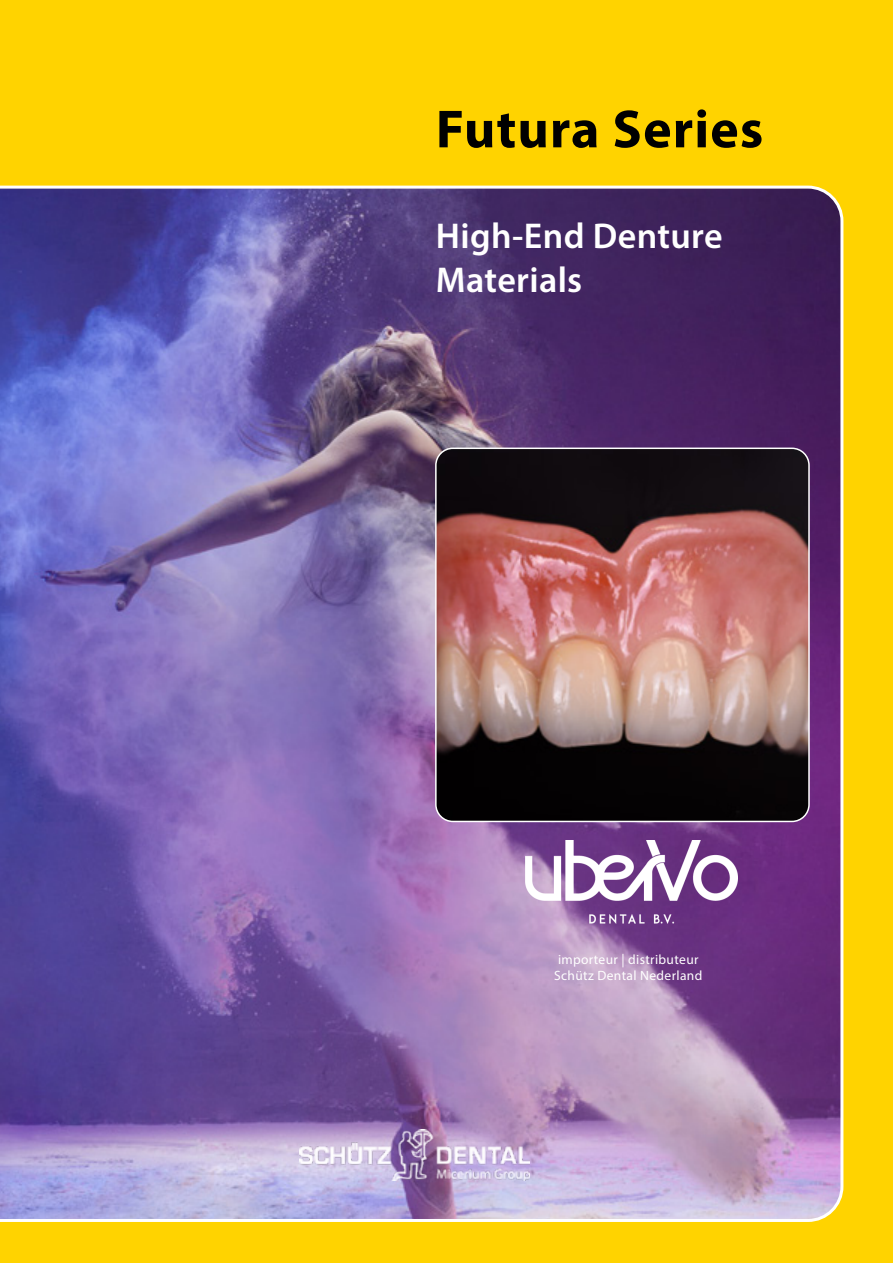
<style>
.page{position:relative;width:893px;height:1263px;background:#ffd300}
.page>*{position:absolute;margin:0;border:0;box-sizing:border-box;transform-origin:0 0}
.t1{font:700 54px "Myriad Pro";letter-spacing:.02em;color:#000}
.t2{font:600 36px/43.2px "Myriad Pro";letter-spacing:.01em;color:#fff}
.t3{font:13.5px/16.2px "Myriad Pro";letter-spacing:.025em;color:#fff}
</style>
<div class="page">
<img style="left:0;top:185px;width:844px;height:1037px">
<img style="left:299px;top:1129px;width:231px;height:52px">
<img style="left:436px;top:448px;width:373px;height:373px">
<div style="left:435px;top:448px;width:375px;height:374px;border:2px solid #fff;border-radius:17px"></div>
<img style="left:525px;top:841px;width:213px;height:82px">
<h1 class="t1" style="left:436px;top:94px;width:329px">Futura Series</h1>
<h2 class="t2" style="left:436px;top:214px;width:288px">High-End Denture<br>Materials</h2>
<p class="t3" style="left:554px;top:951px;width:150px">importeur | distributeur<br>Schütz Dental Nederland</p>
</div>
